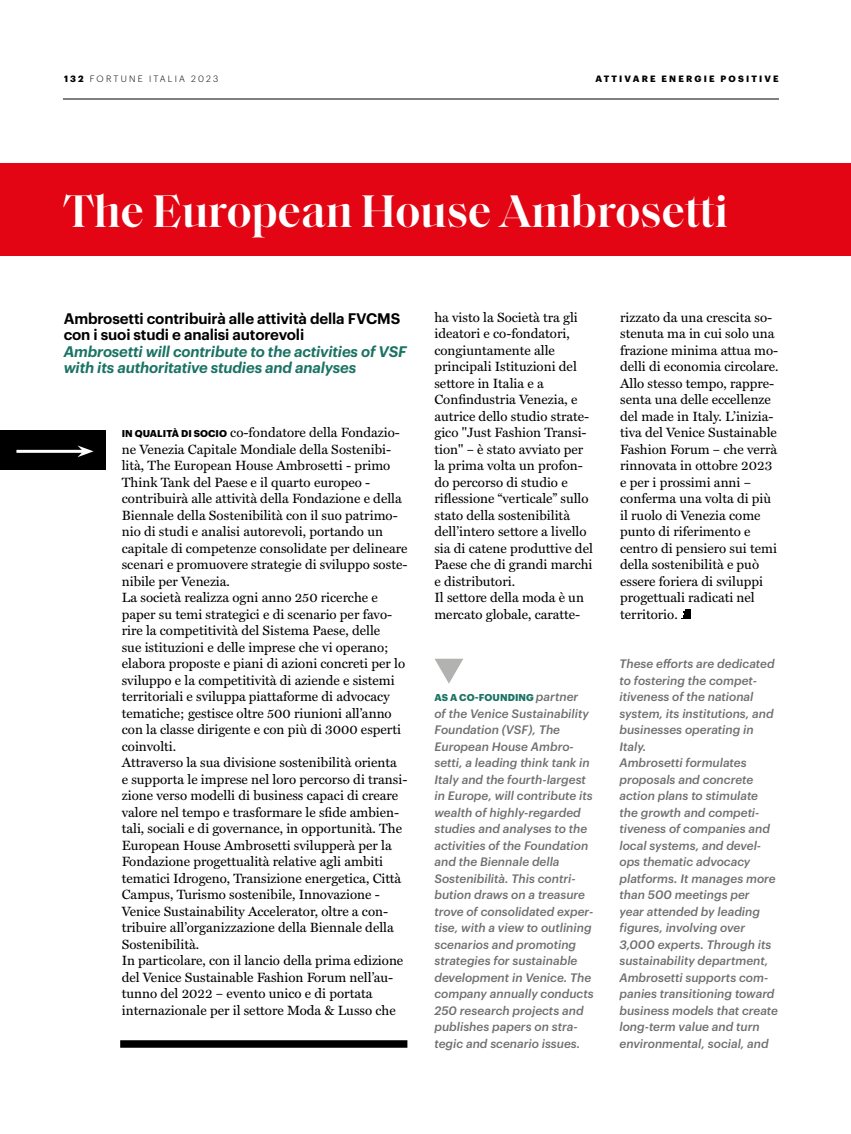
<style>
.page{position:relative;width:851px;height:1134px;background:#fff}
.page>*{position:absolute;margin:0;border:0;box-sizing:border-box;transform-origin:0 0}
.t1{font:600 46.5px "Saol Display";color:#fff}
.t2{font:italic 600 15px/16.5px "Graphik";letter-spacing:-.01em;color:#1a7363}
.t3{font:600 15px/16.5px "Graphik";letter-spacing:-.01em;color:#000}
.t4{font:13.5px/16.5px "Miller Text";color:#000}
.t5{font:italic 500 12px/16.5px "Graphik";color:#6f6f6e}
.t6{font:700 9.75px "Graphik";letter-spacing:.005em;color:#1a7363}
.t7{font:700 9px "Graphik";letter-spacing:.24em;color:#000}
.t8{font:300 9px "Graphik";letter-spacing:.24em;color:#000}
.s1{font-weight:700}
.s2{font-family:"Graphik";font-weight:700;font-size:9.75px}
.s3{font-weight:500;font-style:italic;font-size:12px;color:#6f6f6e}
</style>
<div class="page">
<hr style="left:63px;top:99px;width:715px;height:1px;background:#000">
<div style="left:680px;top:609px;width:10px;height:10px;background:#000"></div>
<svg style="left:681px;top:610px;width:3px;height:8px"></svg>
<div style="left:120px;top:1040px;width:287px;height:8px;background:#000"></div>
<div style="left:0;top:163px;width:850px;height:93px;background:#e30513"></div>
<div style="left:0;top:430px;width:105px;height:40px;background:#000"></div>
<hr style="left:16px;top:450px;width:67px;height:3px;background:#fff">
<svg style="left:77px;top:445px;width:17px;height:12px"></svg>
<svg style="left:435px;top:659px;width:28px;height:25px"></svg>
<p class="t8" style="left:64px;top:73px;width:156px"><span class="s1">132</span> FORTUNE ITALIA 2023</p>
<p class="t7" style="left:595px;top:72px;width:185px">ATTIVARE ENERGIE POSITIVE</p>
<h1 class="t1" style="left:63px;top:177px;width:666px">The European House Ambrosetti</h1>
<p class="t3" style="left:64px;top:309px;width:338px">Ambrosetti contribuirà alle attività della FVCMS con i suoi studi e analisi autorevoli</p>
<p class="t2" style="left:64px;top:342px;width:344px">Ambrosetti will contribute to the activities of VSF with its authoritative studies and analyses</p>
<p class="t4" style="left:122px;top:423px;width:287px"><span class="s2">IN QUALITÀ DI SOCIO</span> co-fondatore della Fondazio&shy;ne Venezia Capitale Mondiale della Sostenibi&shy;lità, The European House Ambrosetti - primo Think Tank del Paese e il quarto europeo - contribuirà alle attività della Fondazione e della Biennale della Sostenibilità con il suo patrimo&shy;nio di studi e analisi autorevoli, portando un capitale di competenze consolidate per delineare scenari e promuovere strategie di sviluppo soste&shy;nibile per Venezia.<br>La società realizza ogni anno 250 ricerche e paper su temi strategici e di scenario per favo&shy;rire la competitività del Sistema Paese, delle<br>sue istituzioni e delle imprese che vi operano; elabora proposte e piani di azioni concreti per lo sviluppo e la competitività di aziende e sistemi territoriali e sviluppa piattaforme di advocacy tematiche; gestisce oltre 500 riunioni all’anno con la classe dirigente e con più di 3000 esperti coinvolti.<br>Attraverso la sua divisione sostenibilità orienta<br>e supporta le imprese nel loro percorso di transi&shy;zione verso modelli di business capaci di creare valore nel tempo e trasformare le sfide ambien&shy;tali, sociali e di governance, in opportunità. The European House Ambrosetti svilupperà per la Fondazione progettualità relative agli ambiti tematici Idrogeno, Transizione energetica, Città Campus, Turismo sostenibile, Innovazione - Venice Sustainability Accelerator, oltre a con&shy;tribuire all’organizzazione della Biennale della Sostenibilità.<br>In particolare, con il lancio della prima edizione del Venice Sustainable Fashion Forum nell’au&shy;tunno del 2022 – evento unico e di portata internazionale per il settore Moda &amp; Lusso che</p>
<p class="t4" style="left:434px;top:308px;width:160px">ha visto la Società tra gli ideatori e co-fondatori, congiuntamente alle principali Istituzioni del settore in Italia e a<br>Confindustria Venezia, e autrice dello studio strate&shy;gico "Just Fashion Transi&shy;tion" – è stato avviato per la prima volta un profon&shy;do percorso di studio e riflessione “verticale” sullo stato della sostenibilità dell’intero settore a livello sia di catene produttive del<br>Paese che di grandi marchi e distributori.<br>Il settore della moda è un mercato globale, caratte-</p>
<p class="t4" style="left:620px;top:308px;width:160px">rizzato da una crescita so&shy;stenuta ma in cui solo una frazione minima attua mo&shy;delli di economia circolare.<br>Allo stesso tempo, rappre&shy;senta una delle eccellenze del made in Italy. L’inizia&shy;tiva del Venice Sustainable<br>Fashion Forum – che verrà rinnovata in ottobre 2023 e per i prossimi anni – conferma una volta di più il ruolo di Venezia come punto di riferimento e centro di pensiero sui temi della sostenibilità e può essere foriera di sviluppi progettuali radicati nel territorio.</p>
<p class="t6" style="left:434px;top:690px;width:145px">AS A CO-FOUNDING <span class="s3">partner</span></p>
<p class="t5" style="left:434px;top:704px;width:161px">of the Venice Sustainability<br>Foundation (VSF), The<br>European House Ambro&shy;setti, a leading think tank in<br>Italy and the fourth-largest in Europe, will contribute its wealth of highly-regarded studies and analyses to the activities of the Foundation and the Biennale della<br>Sostenibilità. This contri&shy;bution draws on a treasure trove of consolidated exper&shy;tise, with a view to outlining scenarios and promoting strategies for sustainable development in Venice. The company annually conducts<br>250 research projects and publishes papers on stra&shy;tegic and scenario issues.</p>
<p class="t5" style="left:619px;top:655px;width:160px">These efforts are dedicated to fostering the compet&shy;itiveness of the national system, its institutions, and businesses operating in<br>Italy.<br>Ambrosetti formulates proposals and concrete action plans to stimulate the growth and competi&shy;tiveness of companies and local systems, and devel&shy;ops thematic advocacy platforms. It manages more than 500 meetings per<br>year attended by leading figures, involving over<br>3,000 experts. Through its sustainability department,<br>Ambrosetti supports com&shy;panies transitioning toward business models that create long-term value and turn environmental, social, and</p>
</div>
